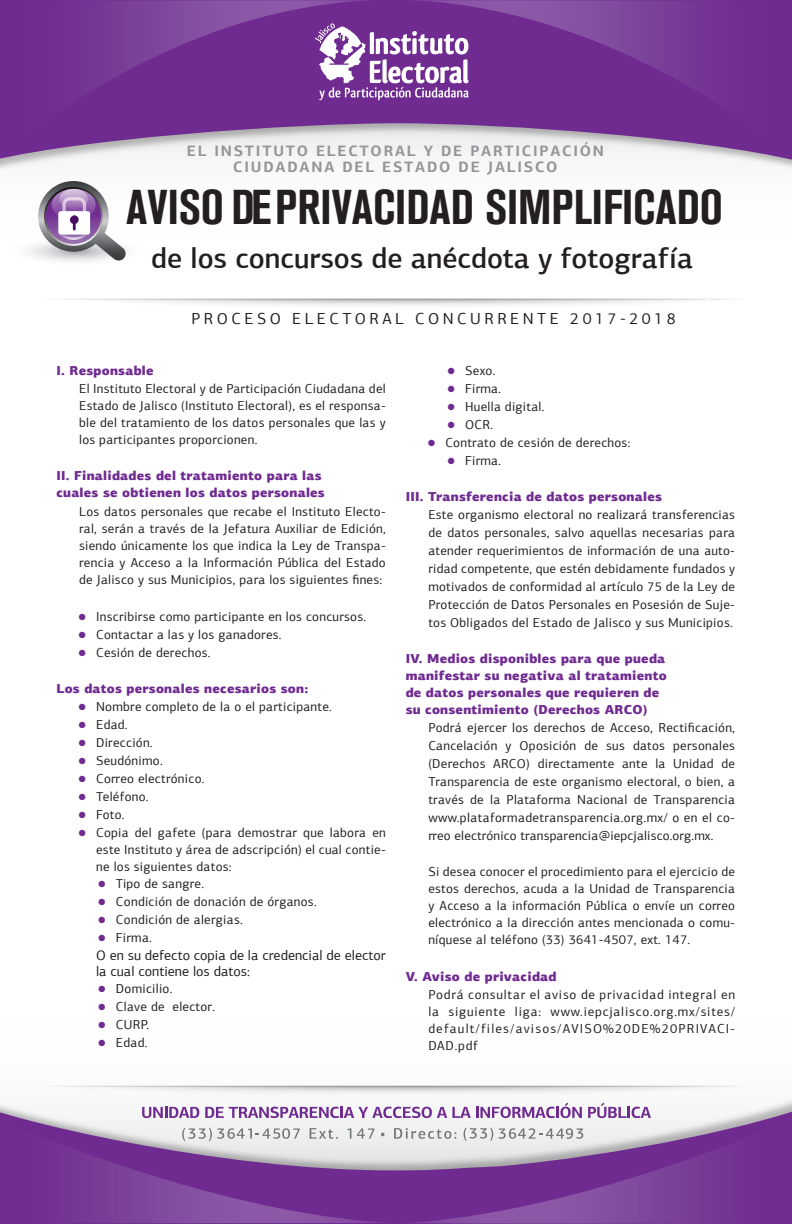
<style>
.page{position:relative;width:792px;height:1224px;background:#fff}
.page>*{position:absolute;margin:0;border:0;box-sizing:border-box;transform-origin:0 0}
.t1{font:700 condensed 48.4px "Akzidenz Grotesk BQ";color:#231f20}
.SUB-títulos_cabeza{font:500 29px "PF Agora Sans Pro";color:#231f20}
.SIN-sangría{font:16px "PF Agora Sans Pro";letter-spacing:.22em;color:#231f20}
.t2{font:700 15.1px/16.1px "PF Agora Sans Pro";letter-spacing:.12em;color:#939598;text-align:center}
.SIN-sangría-2{font:14px/16px "PF Agora Sans Pro";color:#231f20}
.SIN-sangría-3{font:13px/17px "PF Agora Sans Pro";letter-spacing:.02em;color:#231f20;text-align:justify}
.Titulos{font:900 13px/17px "PF Agora Sans Pro";letter-spacing:.02em;color:#702b91}
.s1{color:#702b91}
</style>
<div class="page">
<svg style="left:0;top:157px;width:792px;height:11px;fill:#f6f6f7"></svg>
<svg style="left:62px;top:299px;width:672px;height:6px"></svg>
<svg style="left:0;top:1101px;width:792px;height:19px;fill:#f4f4f4"></svg>
<svg style="left:396px;top:1119px;width:396px;height:105px;background:#9162a8"></svg>
<svg style="left:0;top:1120px;width:396px;height:104px;background:#9161a8"></svg>
<svg style="left:0;top:0;width:391px;height:157px;background:#864fa1"></svg>
<svg style="left:391px;top:0;width:401px;height:157px;background:#864fa1"></svg>
<svg style="left:29px;top:181px;width:97px;height:81px"></svg>
<svg style="left:41px;top:1086px;width:711px;height:32px"></svg>
<svg style="left:310px;top:1128px;width:28px;height:11px"></svg>
<svg style="left:348px;top:1128px;width:3px;height:11px"></svg>
<svg style="left:357px;top:1128px;width:17px;height:11px"></svg>
<svg style="left:381px;top:1133px;width:4px;height:3px"></svg>
<svg style="left:394px;top:1128px;width:62px;height:11px"></svg>
<svg style="left:182px;top:1128px;width:118px;height:13px"></svg>
<svg style="left:464px;top:1128px;width:119px;height:13px"></svg>
<p class="t2" style="left:187px;top:143px;width:419px">EL INSTITUTO ELECTORAL Y DE PARTICIPACIÓN<br>CIUDADANA DEL ESTADO DE JALISCO</p>
<p class="t1" style="left:126px;top:180px;width:598px">AVISO DE PRIVACIDAD SIMPLIFICADO</p>
<p class="SUB-títulos_cabeza" style="left:151px;top:241px;width:543px">de los concursos de anécdota y fotografía</p>
<p class="SIN-sangría" style="left:191px;top:308px;width:486px">PROCESO ELECTORAL CONCURRENTE 2017-2018</p>
<p class="Titulos" style="left:56px;top:361px;width:99px">I. Responsable</p>
<p class="SIN-sangría-3" style="left:79px;top:380px;width:308px">El Instituto Electoral y de Participación Ciudadana del Estado de Jalisco (Instituto Electoral), es el responsa&shy;ble del tratamiento de los datos personales que las y los participantes proporcionen.</p>
<p class="Titulos" style="left:56px;top:466px;width:270px">II. Finalidades del tratamiento para las cuales se obtienen los datos personales</p>
<p class="SIN-sangría-3" style="left:79px;top:503px;width:308px">Los datos personales que recabe el Instituto Electo&shy;ral, serán a través de la Jefatura Auxiliar de Edición, siendo únicamente los que indica la Ley de Transpa&shy;rencia y Acceso a la Información Pública del Estado de Jalisco y sus Municipios, para los siguientes fines:</p>
<p class="SIN-sangría-3" style="left:78px;top:608px;width:289px"><span class="s1">●</span> Inscribirse como participante en los concursos.</p>
<p class="SIN-sangría-3" style="left:78px;top:626px;width:205px"><span class="s1">●</span> Contactar a las y los ganadores.</p>
<p class="SIN-sangría-3" style="left:78px;top:644px;width:134px"><span class="s1">●</span> Cesión de derechos.</p>
<p class="Titulos" style="left:56px;top:679px;width:253px">Los datos personales necesarios son:</p>
<p class="SIN-sangría-3" style="left:78px;top:698px;width:255px"><span class="s1">●</span> Nombre completo de la o el participante.</p>
<p class="SIN-sangría-3" style="left:78px;top:716px;width:51px"><span class="s1">●</span> Edad.</p>
<p class="SIN-sangría-3" style="left:78px;top:734px;width:76px"><span class="s1">●</span> Dirección.</p>
<p class="SIN-sangría-3" style="left:78px;top:752px;width:86px"><span class="s1">●</span> Seudónimo.</p>
<p class="SIN-sangría-3" style="left:78px;top:770px;width:128px"><span class="s1">●</span> Correo electrónico.</p>
<p class="SIN-sangría-3" style="left:78px;top:788px;width:72px"><span class="s1">●</span> Teléfono.</p>
<p class="SIN-sangría-3" style="left:78px;top:806px;width:48px"><span class="s1">●</span> Foto.</p>
<p class="SIN-sangría-3" style="left:96px;top:824px;width:291px;text-indent:-18px"><span class="s1">●</span> Copia del gafete (para demostrar que labora en este Instituto y área de adscripción) el cual contie&shy;ne los siguientes datos:</p>
<p class="SIN-sangría-3" style="left:98px;top:875px;width:108px"><span class="s1">●</span> Tipo de sangre.</p>
<p class="SIN-sangría-3" style="left:98px;top:893px;width:220px"><span class="s1">●</span> Condición de donación de órganos.</p>
<p class="SIN-sangría-3" style="left:98px;top:911px;width:146px"><span class="s1">●</span> Condición de alergias.</p>
<p class="SIN-sangría-3" style="left:98px;top:929px;width:55px"><span class="s1">●</span> Firma.</p>
<p class="SIN-sangría-2" style="left:96px;top:947px;width:291px">O en su defecto copia de la credencial de elector la cual contiene los datos:</p>
<p class="SIN-sangría-3" style="left:98px;top:980px;width:76px"><span class="s1">●</span> Domicilio.</p>
<p class="SIN-sangría-3" style="left:98px;top:998px;width:119px"><span class="s1">●</span> Clave de elector.</p>
<p class="SIN-sangría-3" style="left:98px;top:1016px;width:53px"><span class="s1">●</span> CURP.</p>
<p class="SIN-sangría-3" style="left:98px;top:1034px;width:51px"><span class="s1">●</span> Edad.</p>
<p class="SIN-sangría-3" style="left:447px;top:362px;width:50px"><span class="s1">●</span> Sexo.</p>
<p class="SIN-sangría-3" style="left:447px;top:380px;width:55px"><span class="s1">●</span> Firma.</p>
<p class="SIN-sangría-3" style="left:447px;top:398px;width:99px"><span class="s1">●</span> Huella digital.</p>
<p class="SIN-sangría-3" style="left:447px;top:416px;width:47px"><span class="s1">●</span> OCR.</p>
<p class="SIN-sangría-3" style="left:427px;top:434px;width:205px"><span class="s1">●</span> Contrato de cesión de derechos:</p>
<p class="SIN-sangría-3" style="left:447px;top:452px;width:55px"><span class="s1">●</span> Firma.</p>
<p class="Titulos" style="left:406px;top:487px;width:258px">III. Transferencia de datos personales</p>
<p class="SIN-sangría-3" style="left:428px;top:505px;width:308px;line-height:18px">Este organismo electoral no realizará transferencias de datos personales, salvo aquellas necesarias para atender requerimientos de información de una auto&shy;ridad competente, que estén debidamente fundados y motivados de conformidad al artículo 75 de la Ley de Protección de Datos Personales en Posesión de Suje&shy;tos Obligados del Estado de Jalisco y sus Municipios.</p>
<p class="Titulos" style="left:406px;top:649px;width:263px">IV. Medios disponibles para que pueda manifestar su negativa al tratamiento de datos personales que requieren de su consentimiento (Derechos ARCO)</p>
<p class="SIN-sangría-3" style="left:428px;top:718px;width:308px;line-height:18px">Podrá ejercer los derechos de Acceso, Rectificación, Cancelación y Oposición de sus datos personales (Derechos ARCO) directamente ante la Unidad de Transparencia de este organismo electoral, o bien, a través de la Plataforma Nacional de Transparencia www.plataformadetransparencia.org.mx/ o en el co&shy;rreo electrónico transparencia@iepcjalisco.org.mx.</p>
<p class="SIN-sangría-3" style="left:428px;top:863px;width:308px">Si desea conocer el procedimiento para el ejercicio de estos derechos, acuda a la Unidad de Transparencia y Acceso a la información Pública o envíe un correo electrónico a la dirección antes mencionada o comu&shy;níquese al teléfono (33) 3641-4507, ext. 147.</p>
<p class="Titulos" style="left:406px;top:967px;width:152px">V. Aviso de privacidad</p>
<p class="SIN-sangría-3" style="left:428px;top:986px;width:308px">Podrá consultar el aviso de privacidad integral en la siguiente liga: www.iepcjalisco.org.mx/sites/ default/files/avisos/AVISO%20DE%20PRIVACI-DAD.pdf</p>
</div>
